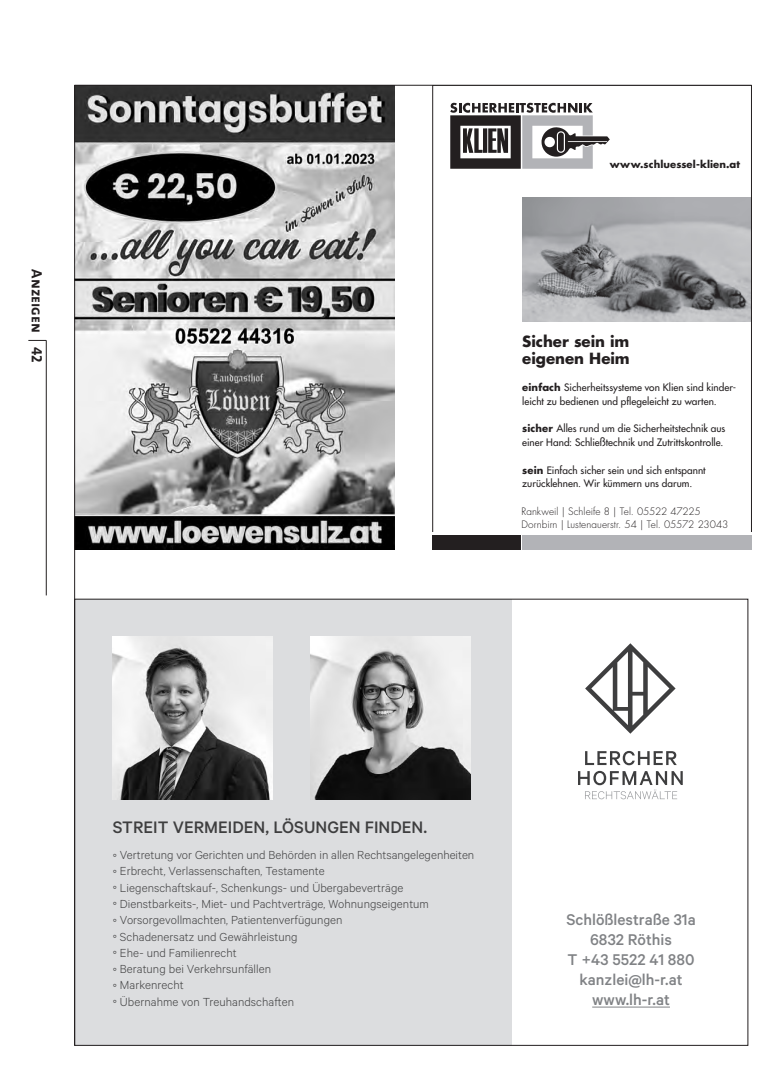
<style>
.page{position:relative;width:780px;height:1081px;background:#fff}
.page>*{position:absolute;margin:0;border:0;box-sizing:border-box;transform-origin:0 0}
.t1{font:500 18.75px "Calibre";color:#3e3e3f}
.t2{font:500 17.5px/20px "Calibre";color:#808285;text-align:center}
.t3{font:700 15px/16.9px "Futura";letter-spacing:-.005em;color:#231f20}
.t4{font:15px "The Mix Bold Caps";color:#231f20}
.t5{font:300 13.12px/16.2px "Calibre";letter-spacing:.005em;color:#3e3e3f}
.t6{font:10px/13.8px "Futura";letter-spacing:.005em;color:#231f20}
.t7{font:300 10px "Futura";letter-spacing:.005em;color:#231f20}
.t8{font:700 10px "Futura";letter-spacing:.01em;color:#231f20}
.s1{font-weight:700}
</style>
<div class="page">
<div style="left:75px;top:599px;width:437px;height:446px;background:#dcdddf"></div>
<img style="left:310px;top:636px;width:160px;height:163px">
<img style="left:113px;top:636px;width:160px;height:163px">
<svg style="left:585px;top:643px;width:90px;height:91px"></svg>
<svg style="left:585px;top:751px;width:91px;height:14px"></svg>
<svg style="left:578px;top:771px;width:104px;height:28px"></svg>
<hr style="left:592px;top:1007px;width:78px;height:1px;background:#808285">
<img style="left:522px;top:198px;width:227px;height:124px">
<div style="left:432px;top:535px;width:89px;height:14px;background:#231f20"></div>
<div style="left:522px;top:535px;width:229px;height:14px;background:#b2b3b7"></div>
<svg style="left:450px;top:103px;width:159px;height:66px"></svg>
<img style="left:75px;top:86px;width:319px;height:463px">
<svg style="left:28px;top:340px;width:18px;height:1px"></svg>
<hr style="left:46px;top:340px;width:1px;height:255px;background:#231f20">
<hr style="left:74px;top:85px;width:677px;height:1px;background:#231f20">
<hr style="left:74px;top:85px;width:1px;height:960px;background:#231f20">
<p class="t4" style="left:49px;top:269px;width:94px;rotate:90deg">Anzeigen 42</p>
<p class="t8" style="left:609px;top:158px;width:132px">www.schluessel-klien.at</p>
<p class="t3" style="left:522px;top:332px;width:109px">Sicher sein im eigenen Heim</p>
<p class="t6" style="left:522px;top:381px;width:215px"><span class="s1">einfach</span> Sicherheitssysteme von Klien sind kinder&shy;leicht zu bedienen und pflegeleicht zu warten.</p>
<p class="t6" style="left:522px;top:422px;width:204px"><span class="s1">sicher</span> Alles rund um die Sicherheitstechnik aus einer Hand: Schließtechnik und Zutrittskontrolle.</p>
<p class="t6" style="left:522px;top:463px;width:185px"><span class="s1">sein</span> Einfach sicher sein und sich entspannt zurücklehnen. Wir kümmern uns darum.</p>
<p class="t7" style="left:521px;top:505px;width:180px">Rankweil | Schleife 8 | Tel. 05522 47225</p>
<p class="t7" style="left:521px;top:518px;width:208px">Dornbirn | Lustenauerstr. 54 | Tel. 05572 23043</p>
<h1 class="t1" style="left:113px;top:816px;width:316px">STREIT VERMEIDEN, LÖSUNGEN FINDEN.</h1>
<p class="t5" style="left:113px;top:846px;width:363px">° Vertretung vor Gerichten und Behörden in allen Rechtsangelegenheiten ° Erbrecht, Verlassenschaften, Testamente<br>° Liegenschaftskauf-, Schenkungs- und Übergabeverträge<br>° Dienstbarkeits-, Miet- und Pachtverträge, Wohnungseigentum<br>° Vorsorgevollmachten, Patientenverfügungen<br>° Schadenersatz und Gewährleistung<br>° Ehe- und Familienrecht<br>° Beratung bei Verkehrsunfällen<br>° Markenrecht<br>° Übernahme von Treuhandschaften</p>
<h2 class="t2" style="left:566px;top:909px;width:131px">Schlößlestraße 31a<br>6832 Röthis<br>T +43 5522 41 880 kanzlei@lh-r.at www.lh-r.at</h2>
</div>
